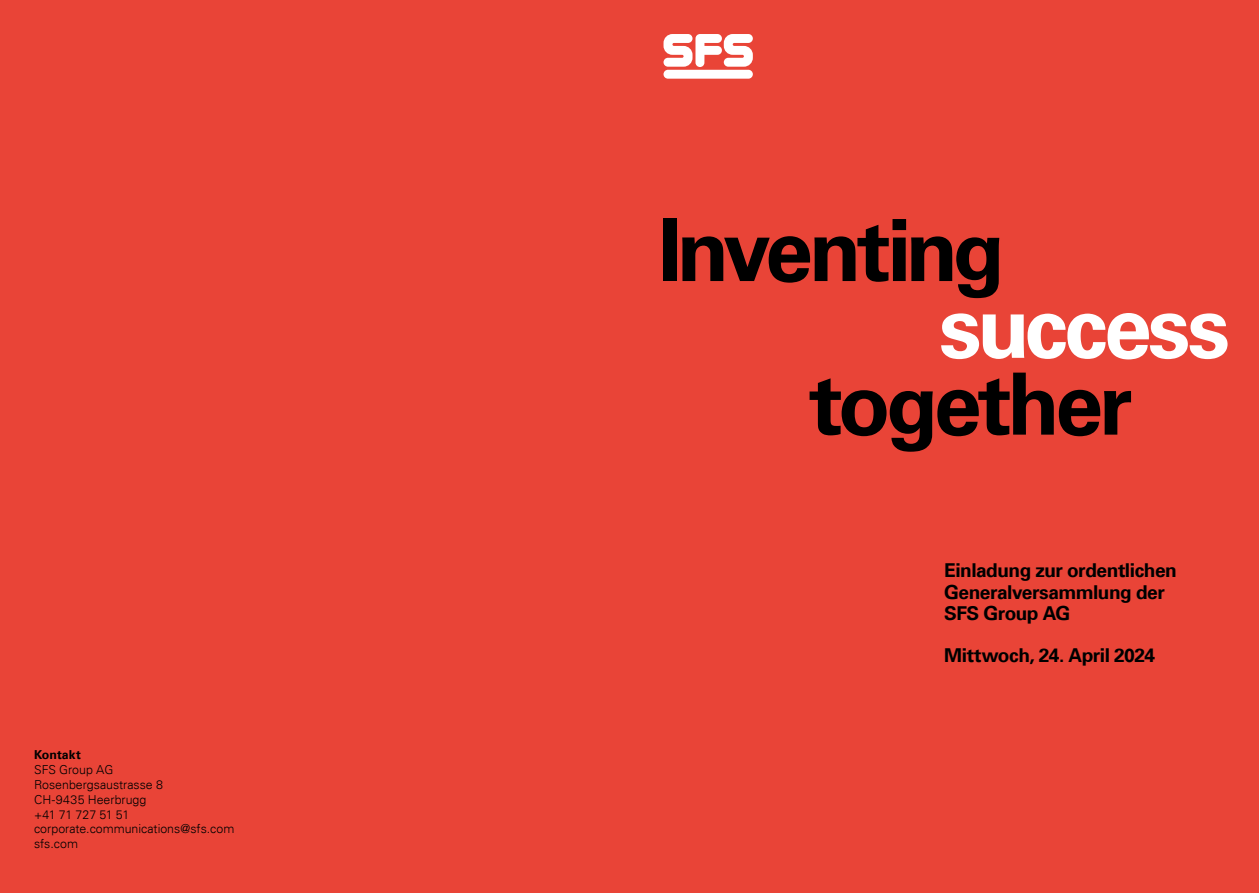
<style>
.page{position:relative;width:1259px;height:893px;background:#e94437}
.page>*{position:absolute;margin:0;border:0;box-sizing:border-box;transform-origin:0 0}
.t1{font:700 85.95px "Univers";letter-spacing:-.05em;color:#000}
.t2{font:700 85.95px "Univers";letter-spacing:-.045em;color:#fff}
.t3{font:700 19.2px/21.3px "Univers";letter-spacing:-.025em;color:#000}
.t4{font:300 12.3px/14.9px "Univers";color:#000}
.t5{font:700 12.3px "Univers";color:#000}
</style>
<div class="page">
<svg style="left:663px;top:34px;width:90px;height:33px"></svg>
<div style="left:663px;top:70px;width:90px;height:9px;background:#fff;border-radius:4px"></div>
<p class="t5" style="left:34px;top:747px;width:48px">Kontakt</p>
<p class="t4" style="left:34px;top:762px;width:202px">SFS Group AG<br>Rosenbergsaustrasse 8<br>CH-9435 Heerbrugg<br>+41 71 727 51 51 corporate.communications@sfs.com sfs.com</p>
<h1 class="t1" style="left:658px;top:200px;width:348px">Inventing</h1>
<h1 class="t2" style="left:938px;top:277px;width:293px">success</h1>
<h1 class="t1" style="left:809px;top:354px;width:324px">together</h1>
<h2 class="t3" style="left:944px;top:560px;width:234px">Einladung zur ordentlichen<br>Generalversammlung der<br>SFS Group AG</h2>
<h2 class="t3" style="left:944px;top:645px;width:212px">Mittwoch, 24. April 2024</h2>
</div>
